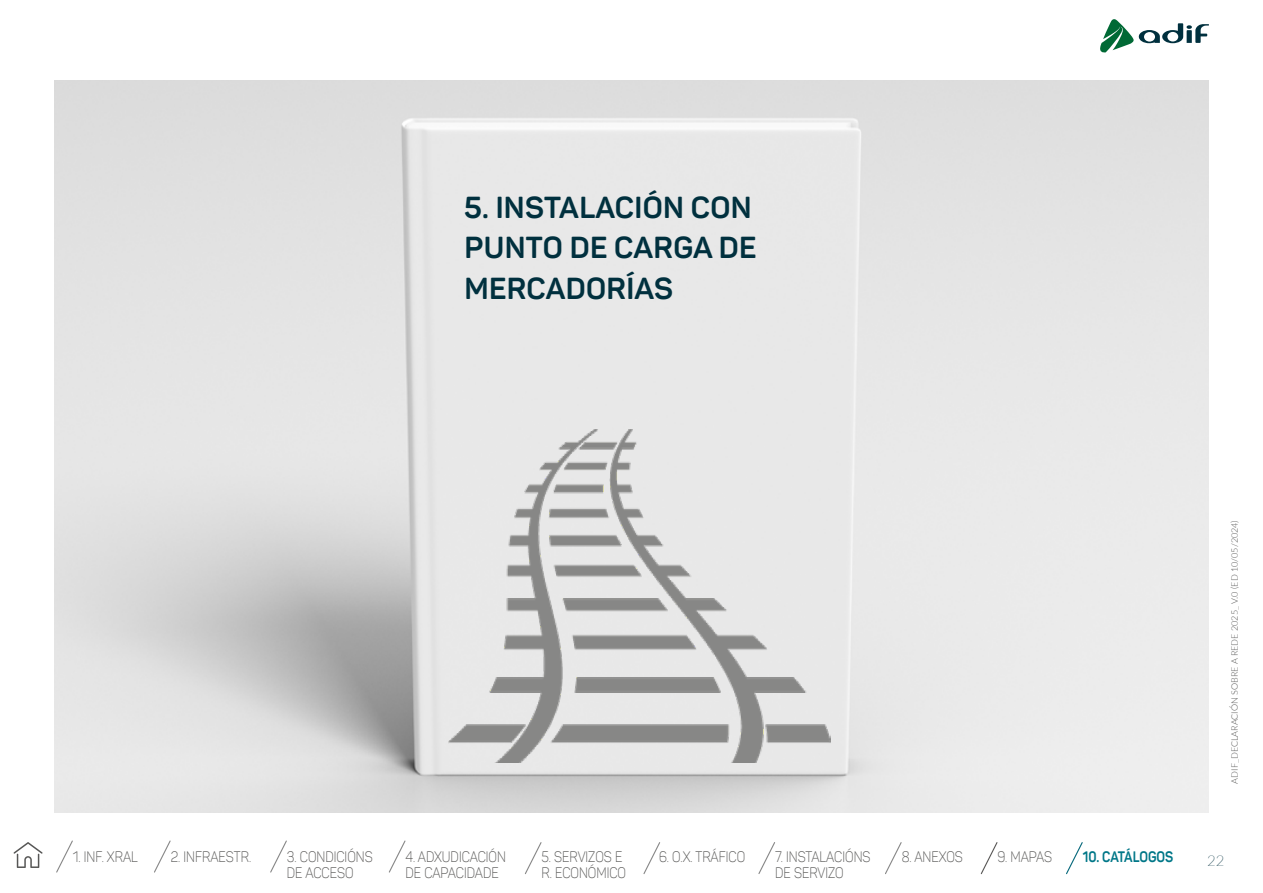
<style>
.page{position:relative;width:1263px;height:893px;background:#fff}
.page>*{position:absolute;margin:0;border:0;box-sizing:border-box;transform-origin:0 0}
.t1{font:700 30px/40.5px "Panton";letter-spacing:.01em;color:#00303e}
.t2{font:300 15px/16.5px "Panton";color:#575756;scale:.86 1}
.t3{font:300 15px "Panton";color:#585756;scale:.86 1}
.t4{font:700 15px "Panton";color:#078;scale:.86 1}
.t5{font:100 15px "Lato";color:#00303e}
.t6{font:300 9px "Lato";color:#575756}
</style>
<div class="page">
<svg style="left:1100px;top:19px;width:109px;height:34px"></svg>
<svg style="left:885px;top:842px;width:17px;height:32px"></svg>
<svg style="left:980px;top:842px;width:18px;height:33px"></svg>
<svg style="left:154px;top:840px;width:17px;height:33px"></svg>
<svg style="left:389px;top:840px;width:17px;height:33px"></svg>
<svg style="left:525px;top:842px;width:17px;height:32px"></svg>
<svg style="left:56px;top:840px;width:17px;height:33px"></svg>
<svg style="left:643px;top:842px;width:18px;height:32px"></svg>
<svg style="left:270px;top:840px;width:17px;height:33px"></svg>
<svg style="left:758px;top:842px;width:17px;height:32px"></svg>
<svg style="left:1066px;top:842px;width:17px;height:33px"></svg>
<svg style="left:14px;top:842px;width:29px;height:26px"></svg>
<img style="left:54px;top:81px;width:1155px;height:731px">
<img style="left:449px;top:429px;width:382px;height:333px">
<h1 class="t1" style="left:464px;top:187px;width:294px">5. INSTALACIÓN CON<br>PUNTO DE CARGA DE<br>MERCADORÍAS</h1>
<p class="t2" style="left:775px;top:848px;width:112px">7. INSTALACIÓNS<br>DE SERVIZO</p>
<p class="t4" style="left:1083px;top:847px;width:107px">10. CATÁLOGOS</p>
<p class="t2" style="left:171px;top:848px;width:95px">2. INFRAESTR.</p>
<p class="t3" style="left:405px;top:847px;width:118px">4. ADXUDICACIÓN</p>
<p class="t2" style="left:902px;top:848px;width:73px">8. ANEXOS</p>
<p class="t2" style="left:997px;top:848px;width:65px">9. MAPAS</p>
<p class="t3" style="left:405px;top:864px;width:110px">DE CAPACIDADE</p>
<p class="t2" style="left:73px;top:848px;width:77px">1. INF. XRAL</p>
<p class="t3" style="left:287px;top:847px;width:101px">3. CONDICIÓNS</p>
<p class="t2" style="left:659px;top:848px;width:102px">6. O.X. TRÁFICO</p>
<p class="t3" style="left:287px;top:864px;width:79px">DE ACCESO</p>
<p class="t2" style="left:542px;top:848px;width:100px">5. SERVIZOS E<br>R. ECONÓMICO</p>
<p class="t6" style="left:1228px;top:783px;width:265px;rotate:-90deg">ADIF_DECLARACIÓN SOBRE A REDE 2025_ V.0 (ED 10/05/2024)</p>
<p class="t5" style="left:1207px;top:850px;width:19px">22</p>
</div>
